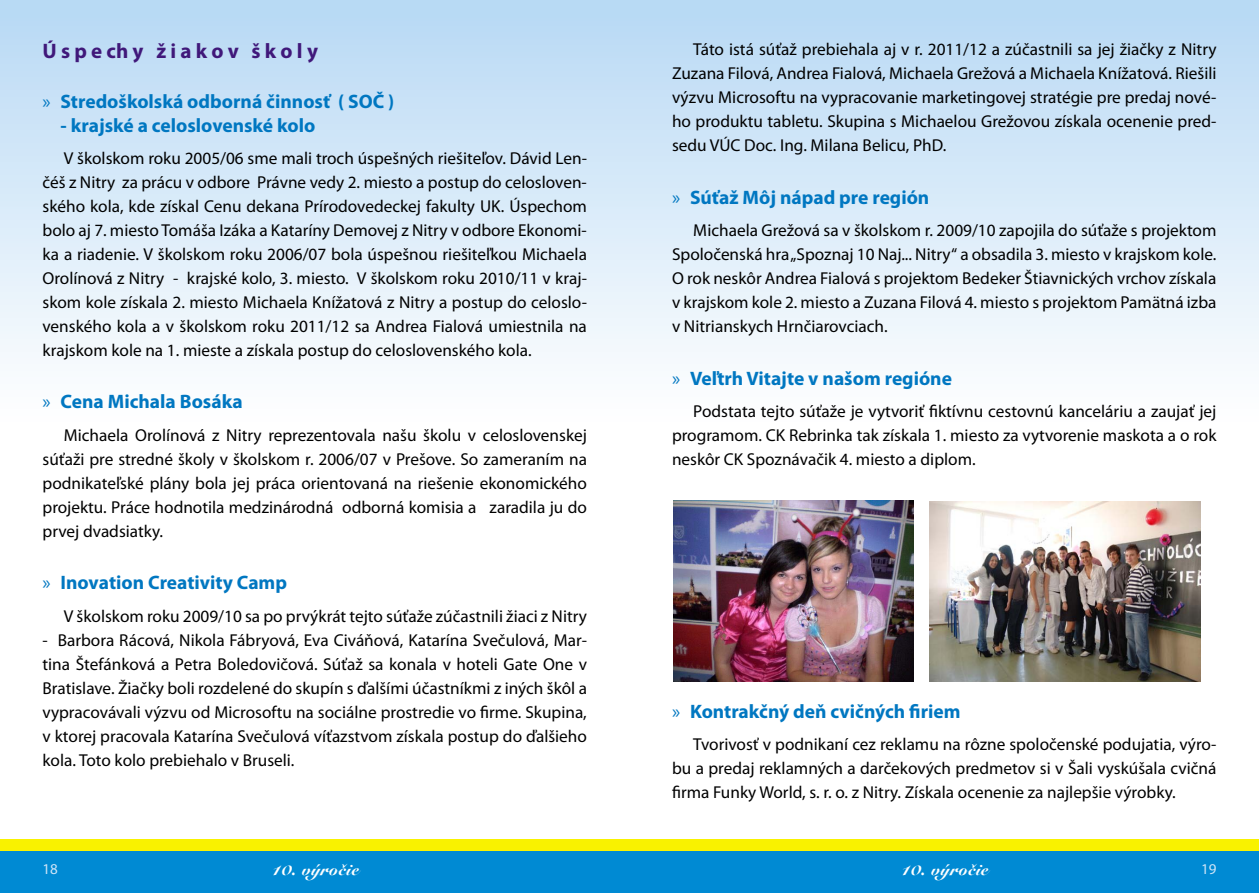
<style>
.page{position:relative;width:1259px;height:893px;background:#fff}
.page>*{position:absolute;margin:0;border:0;box-sizing:border-box;transform-origin:0 0}
.t1{font:700 21px "Myriad Pro";color:#40187a}
.t2{font:700 19.5px "Myriad Pro";color:#0077c1}
.t3{font:18px "Snell Blk AT";color:#fff}
.t4{font:17.25px/24px "Myriad Pro";color:#000;text-align:justify}
.t5{font:15px "Myriad Pro";color:#cfe5f8}
.s1{font-weight:400}
</style>
<div class="page">
<div style="left:0;top:839px;width:629px;height:54px;background:#f9f200"></div>
<div style="left:0;top:851px;width:629px;height:42px;background:#008ad3"></div>
<div style="left:0;top:0;width:629px;height:434px;background:linear-gradient(to bottom,#b7d9f4,#fff)"></div>
<div style="left:629px;top:839px;width:630px;height:54px;background:#f9f200"></div>
<div style="left:629px;top:851px;width:630px;height:42px;background:#008ad3"></div>
<div style="left:629px;top:0;width:630px;height:434px;background:linear-gradient(to bottom,#b7d9f4,#fff)"></div>
<img style="left:673px;top:501px;width:240px;height:180px">
<img style="left:929px;top:502px;width:271px;height:180px">
<p class="t1" style="left:43px;top:38px;width:277px">Ú s p e ch y ž i a k o v š k o l y</p>
<p class="t2" style="left:43px;top:88px;width:353px"><span class="s1">»</span> Stredoškolská odborná činnosť ( SOČ )</p>
<p class="t2" style="left:61px;top:112px;width:256px">- krajské a celoslovenské kolo</p>
<p class="t4" style="left:43px;top:146px;width:546px;text-indent:21px">V školskom roku 2005/06 sme mali troch úspešných riešiteľov. Dávid Len&shy;čéš z Nitry za prácu v odbore Právne vedy 2. miesto a postup do celosloven&shy;ského kola, kde získal Cenu dekana Prírodovedeckej fakulty UK. Úspechom bolo aj 7. miesto Tomáša Izáka a Kataríny Demovej z Nitry v odbore Ekonomi&shy;ka a riadenie. V školskom roku 2006/07 bola úspešnou riešiteľkou Michaela Orolínová z Nitry - krajské kolo, 3. miesto. V školskom roku 2010/11 v kraj&shy;skom kole získala 2. miesto Michaela Knížatová z Nitry a postup do celoslo&shy;venského kola a v školskom roku 2011/12 sa Andrea Fialová umiestnila na krajskom kole na 1. mieste a získala postup do celoslovenského kola.</p>
<p class="t2" style="left:43px;top:389px;width:202px"><span class="s1">»</span> Cena Michala Bosáka</p>
<p class="t4" style="left:43px;top:423px;width:546px;text-indent:21px">Michaela Orolínová z Nitry reprezentovala našu školu v celoslovenskej súťaži pre stredné školy v školskom r. 2006/07 v Prešove. So zameraním na podnikateľské plány bola jej práca orientovaná na riešenie ekonomického projektu. Práce hodnotila medzinárodná odborná komisia a zaradila ju do prvej dvadsiatky.</p>
<p class="t2" style="left:43px;top:570px;width:246px"><span class="s1">»</span> Inovation Creativity Camp</p>
<p class="t4" style="left:64px;top:603px;width:525px">V školskom roku 2009/10 sa po prvýkrát tejto súťaže zúčastnili žiaci z Nitry</p>
<p class="t4" style="left:43px;top:627px;width:546px">- Barbora Rácová, Nikola Fábryová, Eva Civáňová, Katarína Svečulová, Mar&shy;tina Štefánková a Petra Boledovičová. Súťaž sa konala v hoteli Gate One v Bratislave. Žiačky boli rozdelené do skupín s ďalšími účastníkmi z iných škôl a vypracovávali výzvu od Microsoftu na sociálne prostredie vo firme. Skupina, v ktorej pracovala Katarína Svečulová víťazstvom získala postup do ďalšieho kola. Toto kolo prebiehalo v Bruseli.</p>
<p class="t4" style="left:672px;top:37px;width:546px;text-indent:21px">Táto istá súťaž prebiehala aj v r. 2011/12 a zúčastnili sa jej žiačky z Nitry Zuzana Filová, Andrea Fialová, Michaela Grežová a Michaela Knížatová. Riešili výzvu Microsoftu na vypracovanie marketingovej stratégie pre predaj nové&shy;ho produktu tabletu. Skupina s Michaelou Grežovou získala ocenenie pred&shy;sedu VÚC Doc. Ing. Milana Belicu, PhD.</p>
<p class="t2" style="left:672px;top:184px;width:259px"><span class="s1">»</span> Súťaž Môj nápad pre región</p>
<p class="t4" style="left:672px;top:218px;width:546px;text-indent:21px">Michaela Grežová sa v školskom r. 2009/10 zapojila do súťaže s projektom Spoločenská hra „Spoznaj 10 Naj... Nitry“ a obsadila 3. miesto v krajskom kole.<br>O rok neskôr Andrea Fialová s projektom Bedeker Štiavnických vrchov získala v krajskom kole 2. miesto a Zuzana Filová 4. miesto s projektom Pamätná izba v Nitrianskych Hrnčiarovciach.</p>
<p class="t2" style="left:672px;top:365px;width:281px"><span class="s1">»</span> Veľtrh Vitajte v našom regióne</p>
<p class="t4" style="left:672px;top:399px;width:546px;text-indent:21px">Podstata tejto súťaže je vytvoriť fiktívnu cestovnú kanceláriu a zaujať jej programom. CK Rebrinka tak získala 1. miesto za vytvorenie maskota a o rok neskôr CK Spoznávačik 4. miesto a diplom.</p>
<p class="t2" style="left:672px;top:698px;width:290px"><span class="s1">»</span> Kontrakčný deň cvičných firiem</p>
<p class="t4" style="left:672px;top:732px;width:546px;text-indent:21px">Tvorivosť v podnikaní cez reklamu na rôzne spoločenské podujatia, výro&shy;bu a predaj reklamných a darčekových predmetov si v Šali vyskúšala cvičná firma Funky World, s. r. o. z Nitry. Získala ocenenie za najlepšie výrobky.</p>
<p class="t5" style="left:43px;top:860px;width:17px">18</p>
<p class="t3" style="left:270px;top:859px;width:90px">10. výročie</p>
<p class="t3" style="left:900px;top:859px;width:90px">10. výročie</p>
<p class="t5" style="left:1201px;top:860px;width:17px">19</p>
</div>
